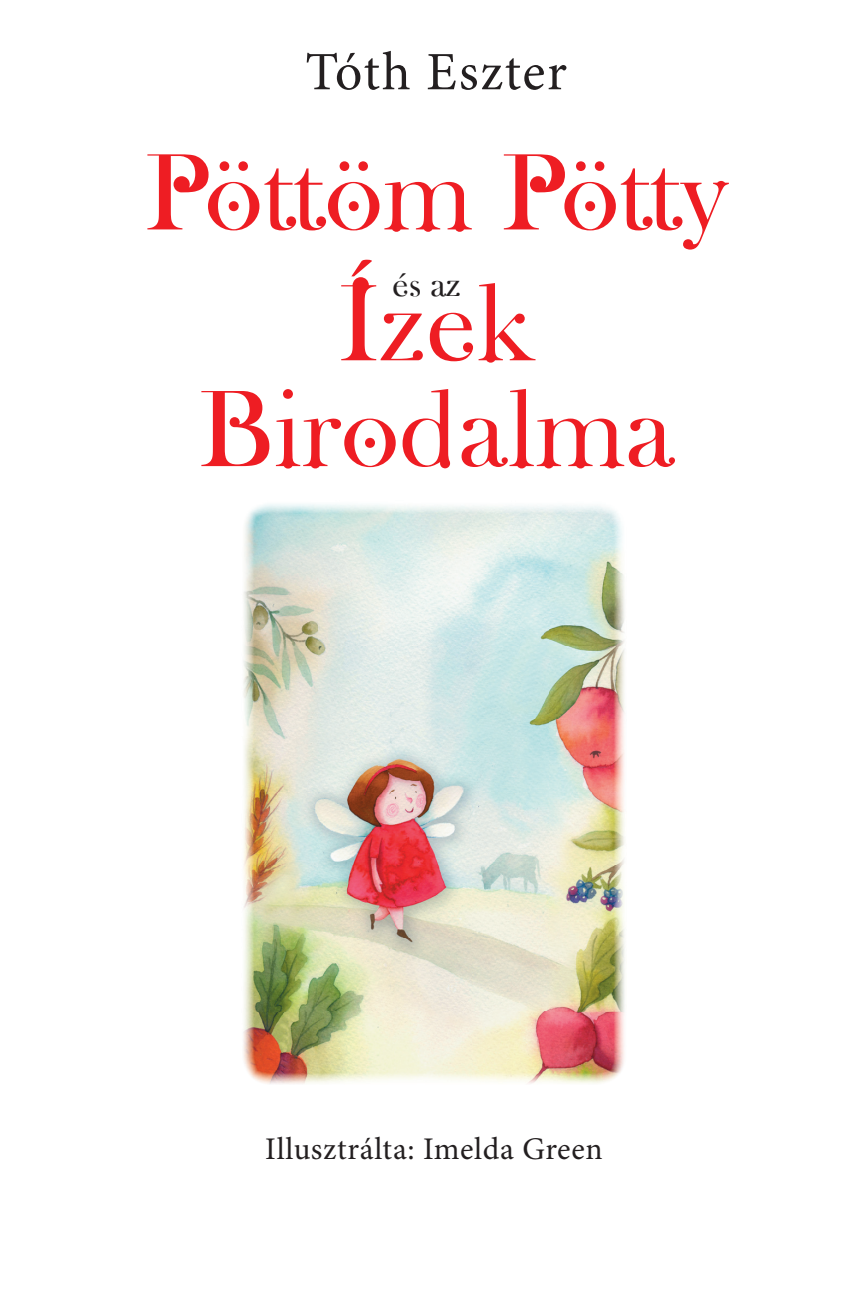
<style>
.page{position:relative;width:868px;height:1302px;background:#fff}
.page>*{position:absolute;margin:0;border:0;box-sizing:border-box;transform-origin:0 0}
.t1{font:112.5px/105.8px "Wachinanga";color:#ee1d23;text-align:center}
.t2{font:54px "Minion Pro";letter-spacing:.03em;color:#231f20}
.t3{font:36px "Wachinanga";color:#231f20}
.t4{font:31.5px "Minion Pro";letter-spacing:.02em;color:#231f20}
</style>
<div class="page">
<img style="left:243px;top:504px;width:382px;height:580px">
<h2 class="t2" style="left:305px;top:36px;width:263px">Tóth Eszter</h2>
<h1 class="t1" style="left:145px;top:139px;width:584px">Pöttöm Pötty</h1>
<p class="t3" style="left:392px;top:262px;width:69px">és az</p>
<h1 class="t1" style="left:199px;top:270px;width:476px">Ízek<br>Birodalma</h1>
<p class="t4" style="left:265px;top:1127px;width:339px">Illusztrálta: Imelda Green</p>
</div>
